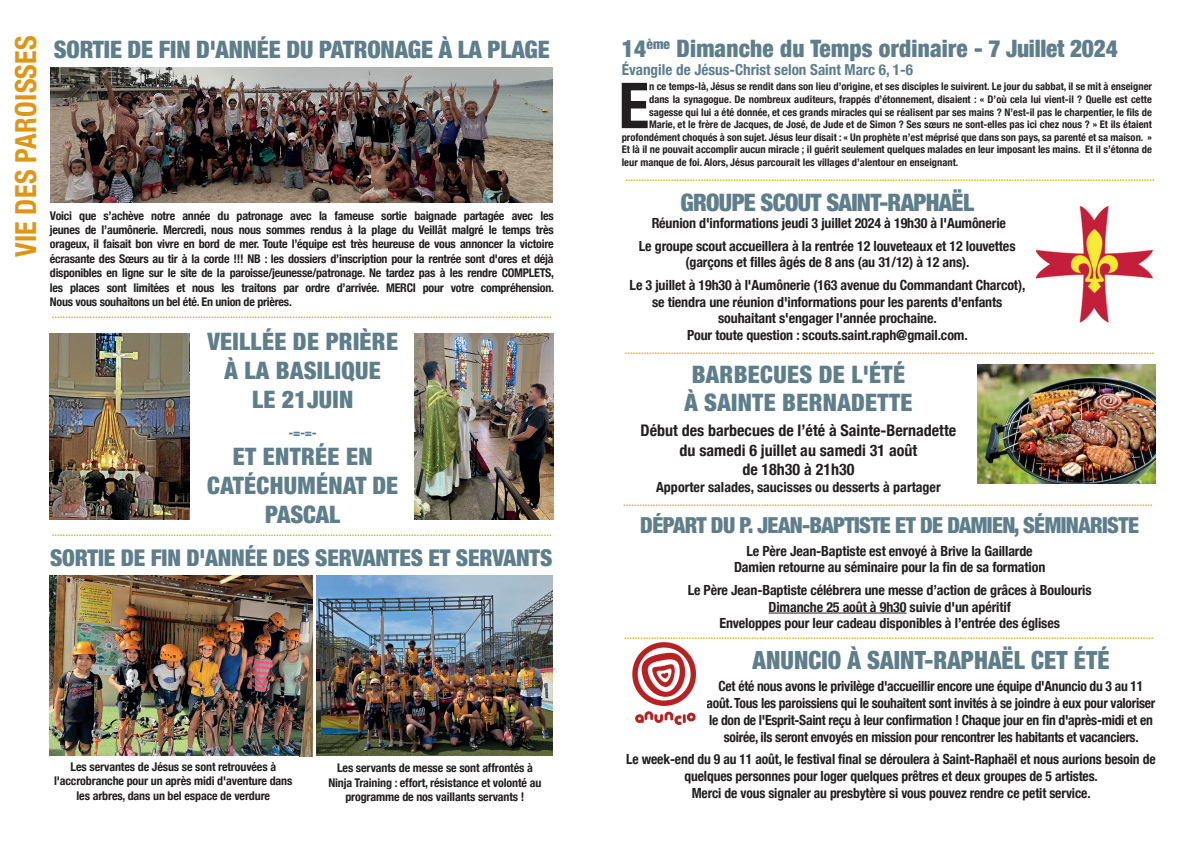
<style>
.page{position:relative;width:1191px;height:842px;background:#fff}
.page>*{position:absolute;margin:0;border:0;box-sizing:border-box;transform-origin:0 0}
.t1{font:700 condensed 63.4px "Helvetica Neue";color:#231f20}
.t2{font:700 condensed 29px "Helvetica Neue";letter-spacing:.015em;color:#e09515}
.t3{font:900 condensed 25px "Helvetica Neue";letter-spacing:.005em;color:#5e7e8b}
.t4{font:900 condensed 24px/28.8px "Helvetica Neue";letter-spacing:.01em;color:#5e7e8b;text-align:center}
.t5{font:900 condensed 24px "Helvetica Neue";letter-spacing:-.025em;color:#5e7e8b}
.t6{font:900 condensed 23px "Helvetica Neue";letter-spacing:-.005em;color:#5e7e8b}
.t7{font:900 condensed 22px "Helvetica Neue";letter-spacing:-.025em;color:#5e7e8b}
.t8{font:700 condensed 16px/19.2px "Helvetica Neue";color:#231f20;text-align:center}
.t9{font:700 condensed 15.1px "Helvetica Neue";color:#5e7e8b}
.t10{font:700 condensed 14px/16.8px "Helvetica Neue";letter-spacing:-.01em;color:#231f20;text-align:center}
.t11{font:700 condensed 12px/14.4px "Helvetica Neue";letter-spacing:-.01em;color:#231f20;text-align:center}
.t12{font:900 condensed 12px "Helvetica Neue";color:#5e7e8b}
.t13{font:10.9px "Candara";color:#d6a808}
.t14{font:700 condensed 10.5px "Helvetica Neue";color:#231f20}
</style>
<div class="page">
<img style="left:50px;top:334px;width:139px;height:186px">
<img style="left:51px;top:67px;width:502px;height:135px">
<img style="left:977px;top:364px;width:178px;height:119px">
<img style="left:415px;top:334px;width:139px;height:186px">
<img style="left:49px;top:576px;width:264px;height:180px">
<img style="left:316px;top:576px;width:237px;height:180px">
<hr style="left:768px;top:613px;width:138px;height:1px;background:#231f20">
<img style="left:1036px;top:206px;width:116px;height:116px">
<img style="left:632px;top:642px;width:64px;height:83px">
<h2 class="t2" style="left:8px;top:257px;width:224px;rotate:-90deg">VIE DES PAROISSES</h2>
<h3 class="t4" style="left:621px;top:33px;width:497px">14<sup>ème</sup> Dimanche du Temps ordinaire - 7 Juillet 2024</h3>
<h3 class="t4" style="left:54px;top:35px;width:497px">SORTIE DE FIN D'ANNÉE DU PATRONAGE À LA PLAGE</h3>
<h3 class="t9" style="left:621px;top:60px;width:293px">Évangile de Jésus-Christ selon Saint Marc 6, 1-6</h3>
<h1 class="t1" style="left:618px;top:67px;width:32px">E</h1>
<p class="t14" style="left:649px;top:80px;width:504px">n ce temps-là, Jésus se rendit dans son lieu d’origine, et ses disciples le suivirent. Le jour du sabbat, il se mit à enseigner</p>
<p class="t14" style="left:649px;top:93px;width:504px">dans la synagogue. De nombreux auditeurs, frappés d’étonnement, disaient : « D’où cela lui vient-il ? Quelle est cette</p>
<p class="t14" style="left:649px;top:105px;width:504px">sagesse qui lui a été donnée, et ces grands miracles qui se réalisent par ses mains ? N’est-il pas le charpentier, le fils de</p>
<p class="t14" style="left:649px;top:118px;width:504px">Marie, et le frère de Jacques, de José, de Jude et de Simon ? Ses sœurs ne sont-elles pas ici chez nous ? » Et ils étaient</p>
<p class="t14" style="left:621px;top:131px;width:532px">profondément choqués à son sujet. Jésus leur disait : « Un prophète n’est méprisé que dans son pays, sa parenté et sa maison. »</p>
<p class="t14" style="left:621px;top:143px;width:532px">Et là il ne pouvait accomplir aucun miracle ; il guérit seulement quelques malades en leur imposant les mains. Et il s’étonna de</p>
<p class="t14" style="left:621px;top:156px;width:338px">leur manque de foi. Alors, Jésus parcourait les villages d’alentour en enseignant.</p>
<p class="t13" style="left:625px;top:170px;width:531px">....................................................................................................................................................................................................</p>
<h3 class="t5" style="left:680px;top:188px;width:295px">GROUPE SCOUT SAINT-RAPHAËL</h3>
<p class="t10" style="left:639px;top:212px;width:378px;line-height:22.5px">Réunion d'informations jeudi 3 juillet 2024 à 19h30 à l'Aumônerie<br>Le groupe scout accueillera à la rentrée 12 louveteaux et 12 louvettes</p>
<p class="t10" style="left:629px;top:251px;width:397px;line-height:22.5px">(garçons et filles âgés de 8 ans (au 31/12) à 12 ans).<br>Le 3 juillet à 19h30 à l'Aumônerie (163 avenue du Commandant Charcot),</p>
<p class="t10" style="left:652px;top:293px;width:352px">se tiendra une réunion d'informations pour les parents d'enfants souhaitant s'engager l'année prochaine.<br>Pour toute question : scouts.saint.raph@gmail.com.</p>
<p class="t11" style="left:50px;top:208px;width:506px;text-align:justify">Voici que s’achève notre année du patronage avec la fameuse sortie baignade partagée avec les jeunes de l’aumônerie. Mercredi, nous nous sommes rendus à la plage du Veillât malgré le temps très orageux, il faisait bon vivre en bord de mer. Toute l’équipe est très heureuse de vous annoncer la victoire écrasante des Sœurs au tir à la corde !!! NB : les dossiers d’inscription pour la rentrée sont d'ores et déjà disponibles en ligne sur le site de la paroisse/jeunesse/patronage. Ne tardez pas à les rendre COMPLETS, les places sont limitées et nous les traitons par ordre d’arrivée. MERCI pour votre compréhension.<br>Nous vous souhaitons un bel été. En union de prières.</p>
<p class="t13" style="left:52px;top:307px;width:501px">.........................................................................................................................................................................................</p>
<h3 class="t4" style="left:207px;top:327px;width:192px">VEILLÉE DE PRIÈRE</h3>
<p class="t13" style="left:625px;top:343px;width:531px">....................................................................................................................................................................................................</p>
<h3 class="t4" style="left:224px;top:356px;width:158px">À LA BASILIQUE<br>LE 21JUIN</h3>
<p class="t12" style="left:289px;top:425px;width:29px">-=-=-</p>
<h3 class="t4" style="left:207px;top:442px;width:192px">ET ENTRÉE EN<br>CATÉCHUMÉNAT DE<br>PASCAL</h3>
<p class="t13" style="left:52px;top:526px;width:501px">.........................................................................................................................................................................................</p>
<h3 class="t6" style="left:50px;top:543px;width:504px">SORTIE DE FIN D'ANNÉE DES SERVANTES ET SERVANTS</h3>
<p class="t11" style="left:54px;top:759px;width:240px">Les servantes de Jésus se sont retrouvées à l'accrobranche pour un après midi d'aventure dans les arbres, dans un bel espace de verdure</p>
<p class="t11" style="left:328px;top:761px;width:214px">Les servants de messe se sont affrontés à<br>Ninja Training : effort, résistance et volonté au programme de nos vaillants servants !</p>
<h3 class="t4" style="left:684px;top:359px;width:230px">BARBECUES DE L'ÉTÉ<br>À SAINTE BERNADETTE</h3>
<h3 class="t8" style="left:640px;top:421px;width:317px">Début des barbecues de l’été à Sainte-Bernadette du samedi 6 juillet au samedi 31 août<br>de 18h30 à 21h30</h3>
<p class="t10" style="left:656px;top:478px;width:286px">Apporter salades, saucisses ou desserts à partager</p>
<p class="t13" style="left:623px;top:495px;width:531px">....................................................................................................................................................................................................</p>
<h3 class="t7" style="left:640px;top:512px;width:500px">DÉPART DU P. JEAN-BAPTISTE ET DE DAMIEN, SÉMINARISTE</h3>
<p class="t10" style="left:734px;top:542px;width:313px">Le Père Jean-Baptiste est envoyé à Brive la Gaillarde<br>Damien retourne au séminaire pour la fin de sa formation</p>
<p class="t10" style="left:687px;top:581px;width:405px">Le Père Jean-Baptiste célébrera une messe d’action de grâces à Boulouris<br>Dimanche 25 août à 9h30 suivie d'un apéritif<br>Enveloppes pour leur cadeau disponibles à l’entrée des églises</p>
<p class="t13" style="left:624px;top:628px;width:531px">....................................................................................................................................................................................................</p>
<h3 class="t3" style="left:752px;top:644px;width:358px">ANUNCIO À SAINT-RAPHAËL CET ÉTÉ</h3>
<p class="t10" style="left:706px;top:678px;width:450px">Cet été nous avons le privilège d'accueillir encore une équipe d'Anuncio du 3 au 11 août. Tous les paroissiens qui le souhaitent sont invités à se joindre à eux pour valoriser le don de l'Esprit-Saint reçu à leur confirmation ! Chaque jour en fin d'après-midi et en soirée, ils seront envoyés en mission pour rencontrer les habitants et vacanciers.</p>
<p class="t10" style="left:626px;top:750px;width:531px">Le week-end du 9 au 11 août, le festival final se déroulera à Saint-Raphaël et nous aurions besoin de quelques personnes pour loger quelques prêtres et deux groupes de 5 artistes.<br>Merci de vous signaler au presbytère si vous pouvez rendre ce petit service.</p>
</div>
